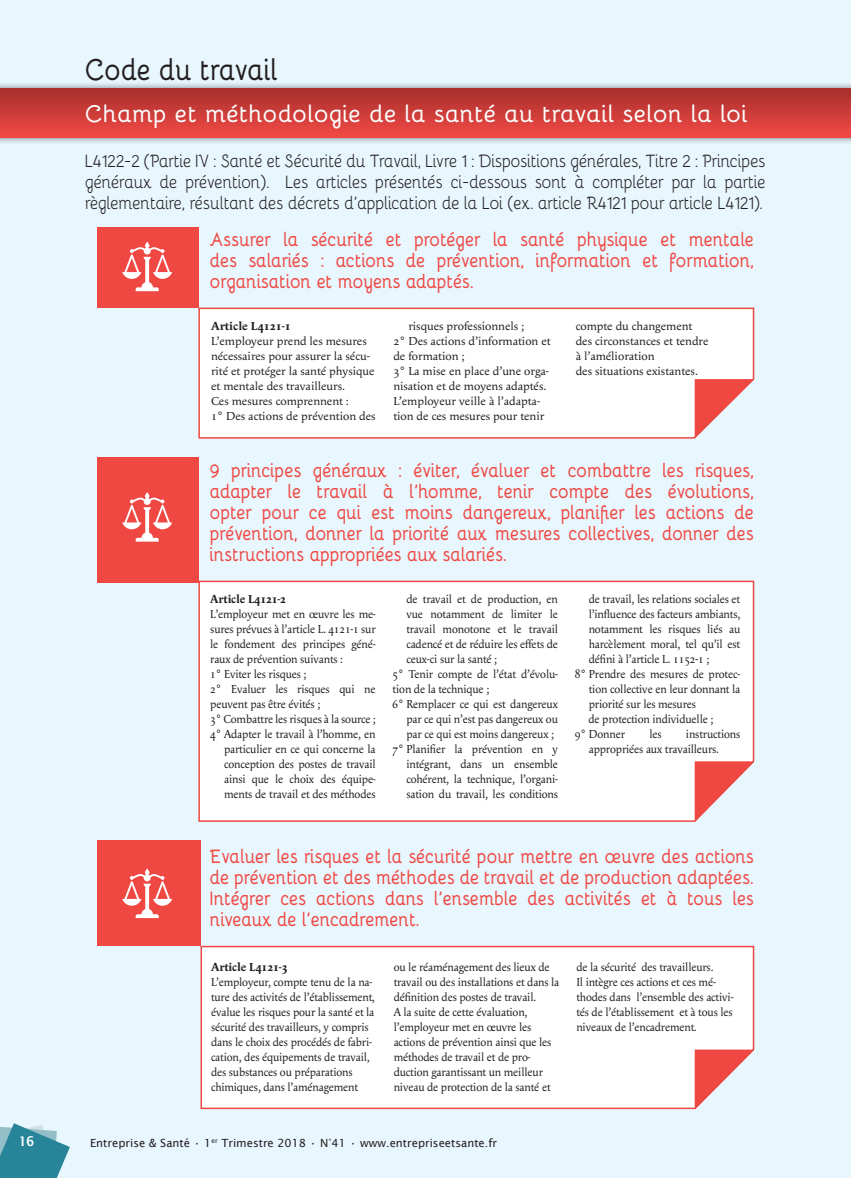
<style>
.page{position:relative;width:851px;height:1178px;background:#fff}
.page>*{position:absolute;margin:0;border:0;box-sizing:border-box;transform-origin:0 0}
.t1{font:700 30px "Bellota";letter-spacing:-.035em;color:#231f20;scale:.9 1}
.t2{font:700 24px "Bellota";letter-spacing:-.01em;color:#fff}
.t3{font:700 19.5px/21px "Bellota";letter-spacing:-.02em;color:#ef4843;text-align:justify;scale:.9 1}
.t4{font:18px/21px "Bellota";letter-spacing:-.015em;color:#231f20;text-align:justify;scale:.9 1}
.t5{font:600 13.5px "Lucida Sans";color:#fff;scale:.9 1}
.t6{font:12px/15px "Apolline";letter-spacing:-.01em;color:#231f20;scale:.94 1}
.t7{font:12px/15px "Apolline";letter-spacing:-.01em;color:#231f20}
.t8{font:700 12px "Apolline";letter-spacing:-.01em;color:#231f20}
.t9{font:11.25px "Lucida Sans";color:#231f20}
</style>
<div class="page">
<div style="left:0;top:0;width:850px;height:1178px;background:#e8f6fd"></div>
<svg style="left:198px;top:580px;width:557px;height:242px"></svg>
<svg style="left:694px;top:761px;width:60px;height:60px;background:#eb9d9e"></svg>
<div style="left:97px;top:458px;width:101px;height:125px;background:#ef4843"></div>
<svg style="left:0;top:1123px;width:70px;height:55px;background:#58a0b1"></svg>
<svg style="left:200px;top:945px;width:555px;height:165px"></svg>
<svg style="left:694px;top:1049px;width:60px;height:60px;background:#eb9e9f"></svg>
<div style="left:97px;top:841px;width:103px;height:105px;background:#ef4843"></div>
<svg style="left:198px;top:307px;width:557px;height:132px"></svg>
<svg style="left:694px;top:379px;width:60px;height:60px;background:#eb9fa0"></svg>
<div style="left:97px;top:227px;width:101px;height:81px;background:#ef4843"></div>
<svg style="left:122px;top:242px;width:50px;height:49px"></svg>
<svg style="left:122px;top:492px;width:50px;height:50px"></svg>
<svg style="left:122px;top:868px;width:50px;height:50px"></svg>
<div style="left:0;top:82px;width:850px;height:63px;background:#231f20;opacity:.6"></div>
<div style="left:0;top:89px;width:850px;height:49px;background:linear-gradient(to bottom,#a8302d,#f44a45)"></div>
<h1 class="t1" style="left:85px;top:46px;width:216px">Code du travail</h1>
<h2 class="t2" style="left:85px;top:94px;width:664px">Champ et méthodologie de la santé au travail selon la loi</h2>
<p class="t4" style="left:85px;top:149px;width:757px">L4122-2 (Partie IV : Santé et Sécurité du Travail, Livre 1 : Dispositions générales, Titre 2 : Principes généraux de prévention). Les articles présentés ci-dessous sont à compléter par la partie règlementaire, résultant des décrets d’application de la Loi (ex. article R4121 pour article L4121).</p>
<h3 class="t3" style="left:210px;top:227px;width:606px">Assurer la sécurité et protéger la santé physique et mentale des salariés : actions de prévention, information et formation, organisation et moyens adaptés.</h3>
<p class="t8" style="left:211px;top:319px;width:81px">Article L4121-1</p>
<p class="t7" style="left:211px;top:334px;width:166px">L’employeur prend les mesures nécessaires pour assurer la sécu&shy;rité et protéger la santé physique et mentale des travailleurs.<br>Ces mesures comprennent :<br>1° Des actions de prévention des</p>
<p class="t7" style="left:393px;top:319px;width:159px;text-indent:15px">risques professionnels ;<br>2° Des actions d’information et de formation ;<br>3° La mise en place d’une orga&shy;nisation et de moyens adaptés.<br>L’employeur veille à l’adapta&shy;tion de ces mesures pour tenir</p>
<p class="t7" style="left:575px;top:319px;width:134px">compte du changement des circonstances et tendre à l’amélioration<br>des situations existantes.</p>
<p class="t3" style="left:210px;top:458px;width:606px">9 principes généraux : éviter, évaluer et combattre les risques, adapter le travail à l’homme, tenir compte des évolutions, opter pour ce qui est moins dangereux, planifier les actions de prévention, donner la priorité aux mesures collectives, donner des instructions appropriées aux salariés.</p>
<p class="t8" style="left:210px;top:592px;width:77px">Article L4121-2</p>
<p class="t6" style="left:210px;top:606px;width:177px">L’employeur met en œuvre les me-</p>
<p class="t6" style="left:210px;top:621px;width:177px">sures prévues à l’article L. 4121-1 sur</p>
<p class="t6" style="left:210px;top:636px;width:177px">le fondement des principes géné-</p>
<p class="t6" style="left:210px;top:651px;width:143px">raux de prévention suivants :</p>
<p class="t6" style="left:210px;top:666px;width:104px">1° Eviter les risques ;</p>
<p class="t6" style="left:210px;top:681px;width:177px">2° Evaluer les risques qui ne</p>
<p class="t6" style="left:210px;top:696px;width:118px">peuvent pas être évités ;</p>
<p class="t6" style="left:210px;top:711px;width:177px">3° Combattre les risques à la source ;</p>
<p class="t6" style="left:210px;top:726px;width:177px">4° Adapter le travail à l’homme, en</p>
<p class="t6" style="left:224px;top:741px;width:163px">particulier en ce qui concerne la</p>
<p class="t6" style="left:224px;top:756px;width:163px">conception des postes de travail</p>
<p class="t6" style="left:224px;top:771px;width:163px">ainsi que le choix des équipe-</p>
<p class="t6" style="left:224px;top:786px;width:163px">ments de travail et des méthodes</p>
<p class="t6" style="left:406px;top:591px;width:163px">de travail et de production, en</p>
<p class="t6" style="left:406px;top:606px;width:163px">vue notamment de limiter le</p>
<p class="t6" style="left:406px;top:621px;width:163px">travail monotone et le travail</p>
<p class="t6" style="left:406px;top:636px;width:163px">cadencé et de réduire les effets de</p>
<p class="t6" style="left:406px;top:651px;width:98px">ceux-ci sur la santé ;</p>
<p class="t6" style="left:392px;top:666px;width:177px">5° Tenir compte de l’état d’évolu-</p>
<p class="t6" style="left:392px;top:681px;width:104px">tion de la technique ;</p>
<p class="t6" style="left:392px;top:696px;width:177px">6° Remplacer ce qui est dangereux</p>
<p class="t6" style="left:406px;top:711px;width:163px">par ce qui n’est pas dangereux ou</p>
<p class="t6" style="left:406px;top:726px;width:158px">par ce qui est moins dangereux ;</p>
<p class="t6" style="left:392px;top:741px;width:177px">7° Planifier la prévention en y</p>
<p class="t6" style="left:406px;top:756px;width:163px">intégrant, dans un ensemble</p>
<p class="t6" style="left:406px;top:771px;width:163px">cohérent, la technique, l’organi-</p>
<p class="t6" style="left:406px;top:786px;width:163px">sation du travail, les conditions</p>
<p class="t6" style="left:588px;top:591px;width:163px">de travail, les relations sociales et</p>
<p class="t6" style="left:588px;top:606px;width:163px">l’influence des facteurs ambiants,</p>
<p class="t6" style="left:588px;top:621px;width:163px">notamment les risques liés au</p>
<p class="t6" style="left:588px;top:636px;width:163px">harcèlement moral, tel qu’il est</p>
<p class="t6" style="left:588px;top:651px;width:130px">défini à l’article L. 1152-1 ;</p>
<p class="t6" style="left:575px;top:666px;width:177px">8° Prendre des mesures de protec-</p>
<p class="t6" style="left:588px;top:681px;width:163px">tion collective en leur donnant la</p>
<p class="t6" style="left:588px;top:696px;width:115px">priorité sur les mesures</p>
<p class="t6" style="left:588px;top:711px;width:134px">de protection individuelle ;</p>
<p class="t6" style="left:575px;top:726px;width:55px">9° Donner</p>
<p class="t6" style="left:649px;top:726px;width:14px">les</p>
<p class="t6" style="left:588px;top:726px;width:163px;text-indent:97px">instructions appropriées aux travailleurs.</p>
<h3 class="t3" style="left:210px;top:845px;width:606px">Evaluer les risques et la sécurité pour mettre en œuvre des actions de prévention et des méthodes de travail et de production adaptées.<br>Intégrer ces actions dans l’ensemble des activités et à tous les niveaux de l’encadrement.</h3>
<p class="t8" style="left:211px;top:959px;width:78px">Article L4121-3</p>
<p class="t6" style="left:211px;top:974px;width:175px">L’employeur, compte tenu de la na&shy;ture des activités de l’établissement, évalue les risques pour la santé et la sécurité des travailleurs, y compris dans le choix des procédés de fabri&shy;cation, des équipements de travail, des substances ou préparations chimiques, dans l’aménagement</p>
<p class="t6" style="left:393px;top:959px;width:178px">ou le réaménagement des lieux de travail ou des installations et dans la définition des postes de travail.<br>A la suite de cette évaluation, l’employeur met en œuvre les actions de prévention ainsi que les méthodes de travail et de pro&shy;duction garantissant un meilleur niveau de protection de la santé et</p>
<p class="t6" style="left:576px;top:959px;width:169px">de la sécurité des travailleurs.<br>Il intègre ces actions et ces mé&shy;thodes dans l’ensemble des activi&shy;tés de l’établissement et à tous les niveaux de l’encadrement.</p>
<p class="t5" style="left:19px;top:1134px;width:19px">16</p>
<p class="t9" style="left:90px;top:1136px;width:408px">Entreprise &amp; Santé • 1<sup>er</sup> Trimestre 2018 • N°41 • www.entrepriseetsante.fr</p>
</div>
